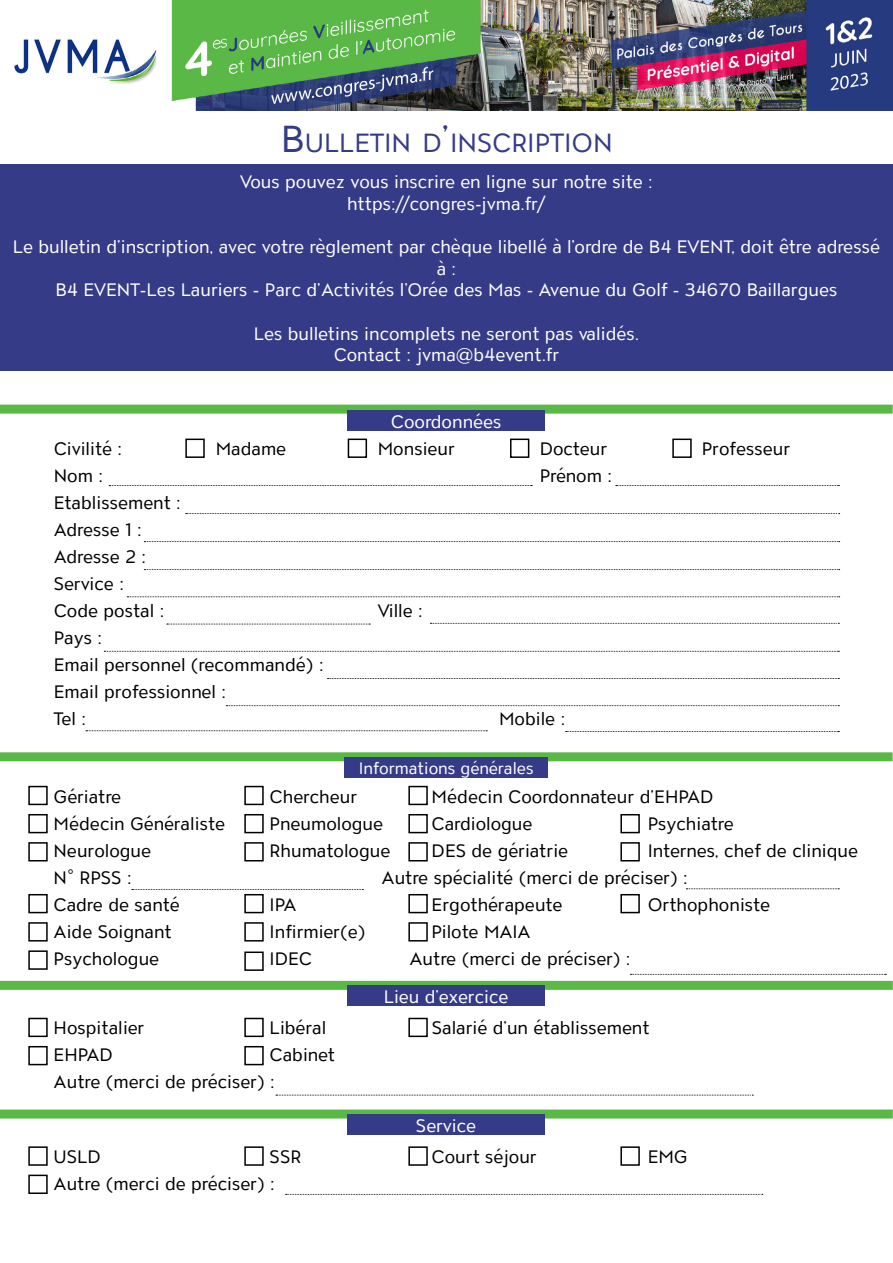
<style>
.page{position:relative;width:893px;height:1263px;background:#fff}
.page>*{position:absolute;margin:0;border:0;box-sizing:border-box;transform-origin:0 0}
.t1{font:26.25px "ATC Overlook";color:#363b87}
.t2{font:18px/27px "ATC Overlook";color:#000}
.t3{font:18px/21.6px "ATC Overlook";color:#fff;text-align:center}
.t4{font:16.5px "ATC Overlook";color:#fff}
.s1{font-size:37.5px}
</style>
<div class="page">
<img style="left:14px;top:0;width:879px;height:111px">
<div style="left:0;top:164px;width:893px;height:207px;background:#363b87"></div>
<div style="left:0;top:405px;width:893px;height:9px;background:#5ab846"></div>
<div style="left:348px;top:410px;width:197px;height:21px;background:#363b87"></div>
<svg style="left:109px;top:485px;width:423px;height:1px"></svg>
<svg style="left:186px;top:513px;width:654px;height:1px"></svg>
<svg style="left:144px;top:541px;width:696px;height:1px"></svg>
<svg style="left:144px;top:569px;width:696px;height:1px"></svg>
<svg style="left:127px;top:596px;width:713px;height:1px"></svg>
<svg style="left:616px;top:485px;width:223px;height:1px"></svg>
<svg style="left:167px;top:624px;width:203px;height:1px"></svg>
<svg style="left:430px;top:623px;width:409px;height:1px"></svg>
<svg style="left:104px;top:651px;width:735px;height:1px"></svg>
<svg style="left:327px;top:678px;width:512px;height:1px"></svg>
<svg style="left:226px;top:705px;width:613px;height:1px"></svg>
<svg style="left:86px;top:730px;width:401px;height:1px"></svg>
<svg style="left:566px;top:731px;width:273px;height:1px"></svg>
<div style="left:185px;top:439px;width:20px;height:19px;border:2px solid #000"></div>
<div style="left:348px;top:439px;width:19px;height:19px;border:2px solid #000"></div>
<div style="left:510px;top:439px;width:19px;height:19px;border:2px solid #000"></div>
<div style="left:672px;top:439px;width:20px;height:19px;border:2px solid #000"></div>
<div style="left:0;top:752px;width:893px;height:9px;background:#5ab846"></div>
<div style="left:345px;top:757px;width:203px;height:21px;background:#363b87"></div>
<div style="left:28px;top:786px;width:20px;height:19px;border:2px solid #000"></div>
<div style="left:28px;top:814px;width:20px;height:19px;border:2px solid #000"></div>
<div style="left:28px;top:842px;width:20px;height:19px;border:2px solid #000"></div>
<div style="left:244px;top:786px;width:20px;height:19px;border:2px solid #000"></div>
<div style="left:244px;top:814px;width:20px;height:19px;border:2px solid #000"></div>
<div style="left:28px;top:1046px;width:20px;height:19px;border:2px solid #000"></div>
<div style="left:408px;top:786px;width:20px;height:19px;border:2px solid #000"></div>
<div style="left:408px;top:814px;width:20px;height:19px;border:2px solid #000"></div>
<div style="left:408px;top:842px;width:20px;height:19px;border:2px solid #000"></div>
<div style="left:620px;top:814px;width:20px;height:19px;border:2px solid #000"></div>
<div style="left:620px;top:842px;width:20px;height:19px;border:2px solid #000"></div>
<svg style="left:132px;top:889px;width:231px;height:1px"></svg>
<svg style="left:686px;top:888px;width:153px;height:1px"></svg>
<div style="left:28px;top:894px;width:20px;height:19px;border:2px solid #000"></div>
<div style="left:28px;top:922px;width:20px;height:19px;border:2px solid #000"></div>
<div style="left:28px;top:950px;width:20px;height:20px;border:2px solid #000"></div>
<div style="left:244px;top:894px;width:20px;height:19px;border:2px solid #000"></div>
<div style="left:244px;top:922px;width:20px;height:19px;border:2px solid #000"></div>
<div style="left:408px;top:894px;width:20px;height:19px;border:2px solid #000"></div>
<div style="left:408px;top:922px;width:20px;height:19px;border:2px solid #000"></div>
<div style="left:620px;top:894px;width:20px;height:19px;border:2px solid #000"></div>
<svg style="left:630px;top:974px;width:256px;height:1px"></svg>
<div style="left:0;top:981px;width:893px;height:9px;background:#5ab846"></div>
<div style="left:348px;top:985px;width:197px;height:21px;background:#363b87"></div>
<div style="left:28px;top:1018px;width:20px;height:19px;border:2px solid #000"></div>
<div style="left:244px;top:842px;width:20px;height:19px;border:2px solid #000"></div>
<div style="left:244px;top:1018px;width:20px;height:19px;border:2px solid #000"></div>
<div style="left:244px;top:1046px;width:20px;height:19px;border:2px solid #000"></div>
<div style="left:408px;top:1018px;width:20px;height:19px;border:2px solid #000"></div>
<svg style="left:276px;top:1095px;width:477px;height:1px"></svg>
<div style="left:244px;top:951px;width:20px;height:20px;border:2px solid #000"></div>
<div style="left:28px;top:1174px;width:20px;height:20px;border:2px solid #000"></div>
<div style="left:0;top:1109px;width:893px;height:9px;background:#5ab846"></div>
<div style="left:348px;top:1114px;width:197px;height:21px;background:#363b87"></div>
<div style="left:28px;top:1146px;width:20px;height:20px;border:2px solid #000"></div>
<div style="left:244px;top:1146px;width:20px;height:20px;border:2px solid #000"></div>
<div style="left:408px;top:1146px;width:20px;height:20px;border:2px solid #000"></div>
<svg style="left:286px;top:1194px;width:477px;height:1px"></svg>
<div style="left:620px;top:1146px;width:20px;height:20px;border:2px solid #000"></div>
<h1 class="t1" style="left:281px;top:128px;width:333px"><span class="s1">B</span>ULLETIN D<span class="s1">’</span>INSCRIPTION</h1>
<p class="t3" style="left:240px;top:172px;width:414px">Vous pouvez vous inscrire en ligne sur notre site : https://congres-jvma.fr/</p>
<p class="t3" style="left:13px;top:237px;width:869px">Le bulletin d’inscription, avec votre règlement par chèque libellé à l’ordre de B4 EVENT, doit être adressé à :<br>B4 EVENT-Les Lauriers - Parc d’Activités l’Orée des Mas - Avenue du Golf - 34670 Baillargues</p>
<p class="t3" style="left:254px;top:323px;width:387px">Les bulletins incomplets ne seront pas validés.<br>Contact : jvma@b4event.fr</p>
<p class="t3" style="left:391px;top:411px;width:112px">Coordonnées</p>
<p class="t2" style="left:54px;top:436px;width:70px">Civilité :</p>
<p class="t2" style="left:216px;top:436px;width:72px">Madame</p>
<p class="t2" style="left:378px;top:436px;width:79px">Monsieur</p>
<p class="t2" style="left:540px;top:436px;width:69px">Docteur</p>
<p class="t2" style="left:702px;top:436px;width:90px">Professeur</p>
<p class="t2" style="left:54px;top:463px;width:51px">Nom :</p>
<p class="t2" style="left:540px;top:463px;width:74px">Prénom :</p>
<p class="t2" style="left:54px;top:490px;width:129px">Etablissement :<br>Adresse 1 :<br>Adresse 2 :<br>Service :<br>Code postal :</p>
<p class="t2" style="left:378px;top:598px;width:47px">Ville :</p>
<p class="t2" style="left:54px;top:625px;width:271px">Pays :<br>Email personnel (recommandé) :<br>Email professionnel :<br>Tel :</p>
<p class="t2" style="left:499px;top:706px;width:68px">Mobile :</p>
<p class="t4" style="left:359px;top:759px;width:177px">Informations générales</p>
<p class="t2" style="left:54px;top:784px;width:69px">Gériatre</p>
<p class="t2" style="left:270px;top:784px;width:89px">Chercheur</p>
<p class="t2" style="left:432px;top:784px;width:283px">Médecin Coordonnateur d’EHPAD</p>
<p class="t2" style="left:54px;top:811px;width:173px">Médecin Généraliste</p>
<p class="t2" style="left:270px;top:811px;width:115px">Pneumologue</p>
<p class="t2" style="left:432px;top:811px;width:102px">Cardiologue</p>
<p class="t2" style="left:648px;top:811px;width:88px">Psychiatre</p>
<p class="t2" style="left:54px;top:838px;width:99px">Neurologue</p>
<p class="t2" style="left:270px;top:838px;width:122px">Rhumatologue</p>
<p class="t2" style="left:432px;top:838px;width:138px">DES de gériatrie</p>
<p class="t2" style="left:648px;top:838px;width:212px">Internes, chef de clinique</p>
<p class="t2" style="left:54px;top:865px;width:79px">N° RPSS :</p>
<p class="t2" style="left:381px;top:865px;width:308px">Autre spécialité (merci de préciser) :</p>
<p class="t2" style="left:54px;top:892px;width:128px">Cadre de santé</p>
<p class="t2" style="left:270px;top:892px;width:28px">IPA</p>
<p class="t2" style="left:432px;top:892px;width:132px">Ergothérapeute</p>
<p class="t2" style="left:648px;top:892px;width:124px">Orthophoniste</p>
<p class="t2" style="left:54px;top:919px;width:120px">Aide Soignant</p>
<p class="t2" style="left:270px;top:919px;width:97px">Infirmier(e)</p>
<p class="t2" style="left:432px;top:919px;width:100px">Pilote MAIA</p>
<p class="t2" style="left:54px;top:946px;width:107px">Psychologue</p>
<p class="t2" style="left:270px;top:946px;width:44px">IDEC</p>
<p class="t2" style="left:409px;top:946px;width:223px">Autre (merci de préciser) :</p>
<p class="t3" style="left:384px;top:987px;width:126px">Lieu d’exercice</p>
<p class="t2" style="left:54px;top:1015px;width:92px">Hospitalier</p>
<p class="t2" style="left:270px;top:1015px;width:58px">Libéral</p>
<p class="t2" style="left:432px;top:1015px;width:219px">Salarié d’un établissement</p>
<p class="t2" style="left:54px;top:1042px;width:61px">EHPAD</p>
<p class="t2" style="left:54px;top:1042px;width:283px;text-indent:216px">Cabinet<br>Autre (merci de préciser) :</p>
<p class="t3" style="left:416px;top:1115px;width:62px">Service</p>
<p class="t2" style="left:54px;top:1144px;width:49px">USLD</p>
<p class="t2" style="left:270px;top:1144px;width:33px">SSR</p>
<p class="t2" style="left:432px;top:1144px;width:107px">Court séjour</p>
<p class="t2" style="left:648px;top:1144px;width:42px">EMG</p>
<p class="t2" style="left:54px;top:1171px;width:223px">Autre (merci de préciser) :</p>
</div>
